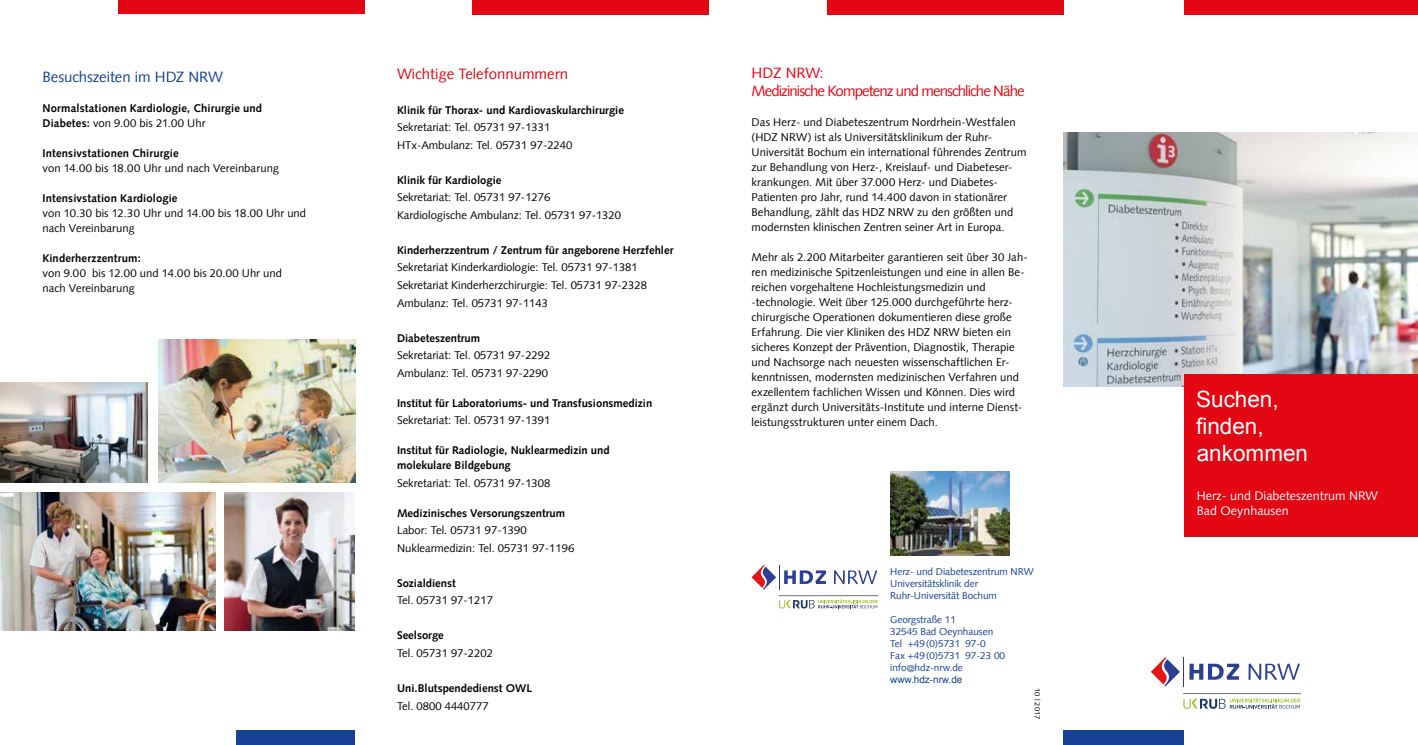
<style>
.page{position:relative;width:1418px;height:745px;background:#fff}
.page>*{position:absolute;margin:0;border:0;box-sizing:border-box;transform-origin:0 0}
.t1{font:22.5px/27px "Arial";color:#fff}
.t2{font:15px/17.5px "Syntax";letter-spacing:-.06em;color:#e30613}
.t3{font:15px "Syntax";color:#e30613}
.t4{font:15px "Syntax";letter-spacing:-.005em;color:#164194}
.t5{font:12.5px/15px "Syntax";color:#fff}
.t6{font:11.25px/15px "Syntax";letter-spacing:.005em;color:#000}
.t7{font:700 11.25px/15px "Syntax";color:#000}
.t8{font:10px/12px "Syntax";letter-spacing:-.005em;color:#164194}
.t9{font:10px "Arial";letter-spacing:-.005em;color:#164194}
.t10{font:7.5px "Syntax";letter-spacing:.005em;color:#000}
.s1{font-weight:400}
</style>
<div class="page">
<div style="left:236px;top:730px;width:118px;height:14px;background:#164194"></div>
<svg style="left:1189px;top:663px;width:50px;height:16px"></svg>
<svg style="left:1248px;top:663px;width:51px;height:16px"></svg>
<hr style="left:1183px;top:656px;width:1px;height:30px;background:#2e3f91">
<svg style="left:1151px;top:657px;width:28px;height:29px"></svg>
<hr style="left:1183px;top:692px;width:117px;height:1px;background:#717176">
<svg style="left:1183px;top:697px;width:117px;height:11px"></svg>
<img style="left:891px;top:471px;width:118px;height:84px">
<svg style="left:834px;top:570px;width:43px;height:14px"></svg>
<svg style="left:751px;top:565px;width:75px;height:24px"></svg>
<hr style="left:778px;top:595px;width:100px;height:1px;background:#717176">
<svg style="left:779px;top:599px;width:98px;height:9px"></svg>
<img style="left:0;top:492px;width:215px;height:138px">
<img style="left:0;top:382px;width:148px;height:100px">
<img style="left:158px;top:339px;width:198px;height:143px">
<img style="left:224px;top:492px;width:130px;height:138px">
<div style="left:118px;top:0;width:247px;height:14px;background:#e30613"></div>
<div style="left:1183px;top:0;width:234px;height:14px;background:#e30613"></div>
<div style="left:1063px;top:730px;width:120px;height:14px;background:#164194"></div>
<div style="left:827px;top:0;width:236px;height:14px;background:#e30613"></div>
<div style="left:472px;top:0;width:237px;height:14px;background:#e30613"></div>
<img style="left:1063px;top:132px;width:354px;height:254px">
<div style="left:1183px;top:373px;width:234px;height:163px;background:#e30613"></div>
<h2 class="t4" style="left:43px;top:68px;width:182px">Besuchszeiten im HDZ NRW</h2>
<p class="t7" style="left:43px;top:101px;width:221px">Normalstationen Kardiologie, Chirurgie und<br>Diabetes: <span class="s1">von 9.00 bis 21.00 Uhr</span></p>
<p class="t7" style="left:43px;top:146px;width:138px">Intensivstationen Chirurgie</p>
<p class="t6" style="left:43px;top:161px;width:238px">von 14.00 bis 18.00 Uhr und nach Vereinbarung</p>
<p class="t7" style="left:43px;top:191px;width:136px">Intensivstation Kardiologie</p>
<p class="t6" style="left:43px;top:206px;width:265px">von 10.30 bis 12.30 Uhr und 14.00 bis 18.00 Uhr und nach Vereinbarung</p>
<p class="t7" style="left:43px;top:251px;width:100px">Kinderherzzentrum:</p>
<p class="t6" style="left:43px;top:266px;width:241px">von 9.00 bis 12.00 und 14.00 bis 20.00 Uhr und nach Vereinbarung</p>
<h2 class="t3" style="left:397px;top:65px;width:172px">Wichtige Telefonnummern</h2>
<p class="t7" style="left:397px;top:102px;width:228px">Klinik für Thorax- und Kardiovaskularchirurgie</p>
<p class="t6" style="left:397px;top:118px;width:177px;line-height:17.5px">Sekretariat: Tel. 05731 97-1331<br>HTx-Ambulanz: Tel. 05731 97-2240</p>
<p class="t7" style="left:397px;top:172px;width:106px">Klinik für Kardiologie</p>
<p class="t6" style="left:397px;top:188px;width:225px;line-height:17.5px">Sekretariat: Tel. 05731 97-1276<br>Kardiologische Ambulanz: Tel. 05731 97-1320</p>
<p class="t7" style="left:397px;top:242px;width:278px">Kinderherzzentrum / Zentrum für angeborene Herzfehler</p>
<p class="t6" style="left:397px;top:259px;width:251px;line-height:17.5px">Sekretariat Kinderkardiologie: Tel. 05731 97-1381<br>Sekretariat Kinderherzchirurgie: Tel. 05731 97-2328<br>Ambulanz: Tel. 05731 97-1143</p>
<p class="t7" style="left:397px;top:330px;width:85px">Diabeteszentrum</p>
<p class="t6" style="left:397px;top:346px;width:155px;line-height:17.5px">Sekretariat: Tel. 05731 97-2292<br>Ambulanz: Tel. 05731 97-2290</p>
<p class="t7" style="left:397px;top:395px;width:257px">Institut für Laboratoriums- und Transfusionsmedizin</p>
<p class="t6" style="left:397px;top:412px;width:155px">Sekretariat: Tel. 05731 97-1391</p>
<p class="t7" style="left:397px;top:442px;width:214px">Institut für Radiologie, Nuklearmedizin und molekulare Bildgebung</p>
<p class="t6" style="left:397px;top:475px;width:155px">Sekretariat: Tel. 05731 97-1308</p>
<p class="t7" style="left:397px;top:505px;width:170px">Medizinisches Versorungszentrum</p>
<p class="t6" style="left:397px;top:521px;width:179px;line-height:17.5px">Labor: Tel. 05731 97-1390<br>Nuklearmedizin: Tel. 05731 97-1196</p>
<p class="t7" style="left:397px;top:575px;width:60px">Sozialdienst</p>
<p class="t6" style="left:397px;top:592px;width:97px">Tel. 05731 97-1217</p>
<p class="t7" style="left:397px;top:627px;width:48px">Seelsorge</p>
<p class="t6" style="left:397px;top:645px;width:97px">Tel. 05731 97-2202</p>
<p class="t7" style="left:397px;top:680px;width:136px">Uni.Blutspendedienst OWL</p>
<p class="t6" style="left:397px;top:697px;width:93px">Tel. 0800 4440777</p>
<h2 class="t2" style="left:751px;top:64px;width:275px">HDZ NRW:<br>Medizinische Kompetenz und menschliche Nähe</h2>
<p class="t6" style="left:751px;top:114px;width:276px">Das Herz- und Diabeteszentrum Nordrhein-Westfalen (HDZ NRW) ist als Universitätsklinikum der Ruhr-Universität Bochum ein international führendes Zentrum zur Behandlung von Herz-, Kreislauf- und Diabeteser&shy;krankungen. Mit über 37.000 Herz- und Diabetes-Patienten pro Jahr, rund 14.400 davon in stationärer Behandlung, zählt das HDZ NRW zu den größten und modernsten klinischen Zentren seiner Art in Europa.</p>
<p class="t6" style="left:751px;top:249px;width:278px">Mehr als 2.200 Mitarbeiter garantieren seit über 30 Jah&shy;ren medizinische Spitzenleistungen und eine in allen Be&shy;reichen vorgehaltene Hochleistungsmedizin und -technologie. Weit über 125.000 durchgeführte herz&shy;chirurgische Operationen dokumentieren diese große Erfahrung. Die vier Kliniken des HDZ NRW bieten ein sicheres Konzept der Prävention, Diagnostik, Therapie und Nachsorge nach neuesten wissenschaftlichen Er&shy;kenntnissen, modernsten medizinischen Verfahren und exzellentem fachlichen Wissen und Können. Dies wird ergänzt durch Universitäts-Institute und interne Dienst&shy;leistungsstrukturen unter einem Dach.</p>
<p class="t8" style="left:890px;top:565px;width:145px">Herz- und Diabeteszentrum NRW<br>Universitätsklinik der<br>Ruhr-Universität Bochum</p>
<p class="t8" style="left:890px;top:613px;width:116px">Georgstraße 11<br>32545 Bad Oeynhausen<br>Tel +49(0)5731 97-0<br>Fax +49(0)5731 97-23 00 info@hdz-nrw.de</p>
<p class="t9" style="left:890px;top:672px;width:74px">www.hdz-nrw.de</p>
<p class="t10" style="left:1041px;top:687px;width:32px;rotate:90deg">10 | 2017</p>
<h1 class="t1" style="left:1196px;top:385px;width:113px">Suchen, finden, ankommen</h1>
<p class="t5" style="left:1196px;top:487px;width:183px">Herz- und Diabeteszentrum NRW<br>Bad Oeynhausen</p>
</div>
